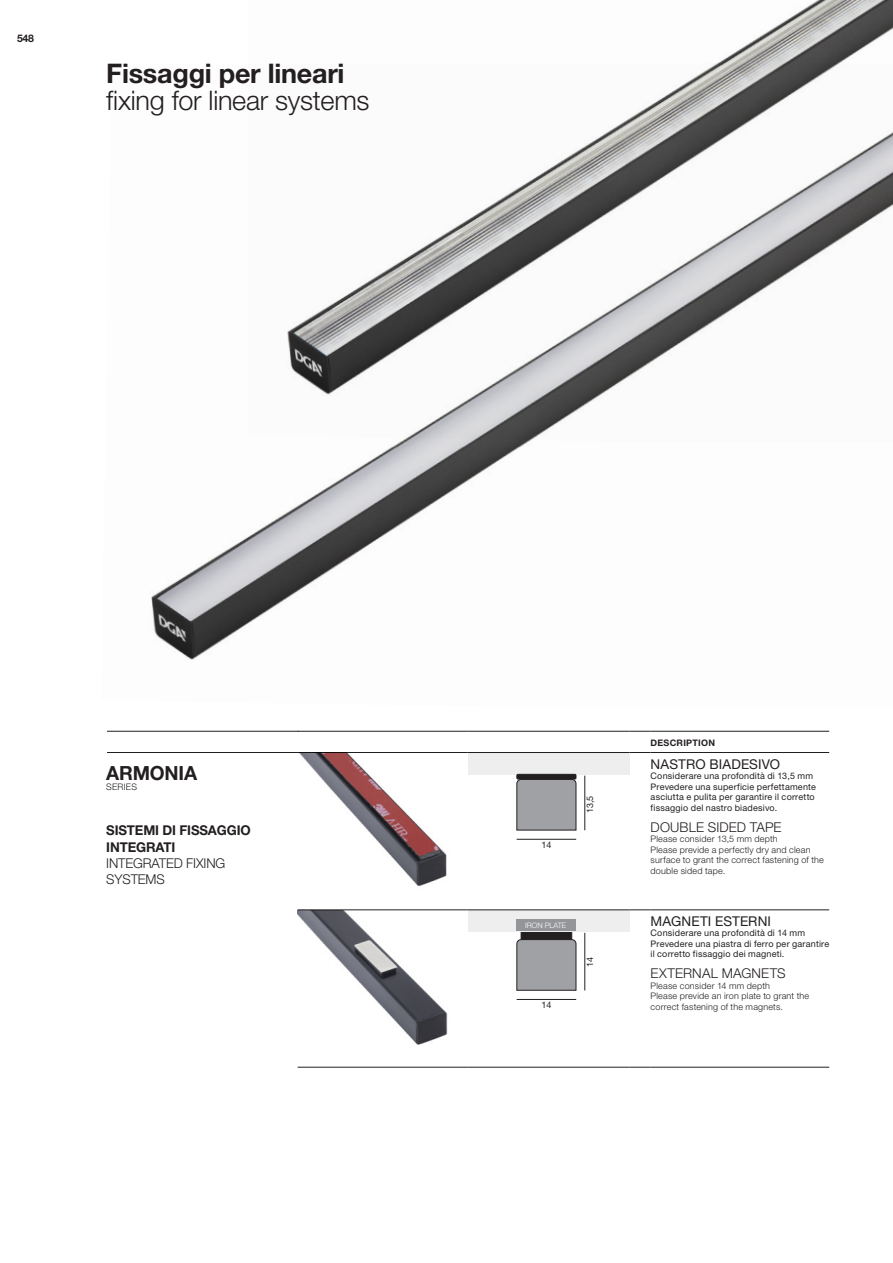
<style>
.page{position:relative;width:893px;height:1263px;background:#fff}
.page>*{position:absolute;margin:0;border:0;box-sizing:border-box;transform-origin:0 0}
.t1{font:300 27px "Helvetica Neue LT Std";letter-spacing:-.01em;color:#231f20}
.t2{font:700 27px "Helvetica Neue LT Std";letter-spacing:-.01em;color:#231f20}
.t3{font:700 19.5px "Helvetica Neue LT Std";letter-spacing:-.01em;color:#231f20}
.t4{font:300 13.5px/16.2px "Helvetica Neue LT Std";letter-spacing:-.005em;color:#231f20}
.t5{font:13.5px "Helvetica Neue LT Std";letter-spacing:.01em;color:#231f20}
.t6{font:700 13.5px/16.2px "Helvetica Neue LT Std";letter-spacing:-.01em;color:#231f20}
.t7{font:300 13.5px "Helvetica Neue LT Std";letter-spacing:.015em;color:#231f20}
.t8{font:700 10.5px "Helvetica Neue LT Std";color:#231f20}
.t9{font:9px/10.5px "Helvetica Neue LT Std";letter-spacing:.02em;color:#231f20}
.t10{font:300 9px/10.5px "Helvetica Neue LT Std";letter-spacing:.025em;color:#231f20}
.t11{font:700 9px "Helvetica Neue LT Std";letter-spacing:.03em;color:#231f20}
.t12{font:300 7.5px "Helvetica Neue LT Std";color:#fff}
</style>
<div class="page">
<img style="left:151px;top:442px;width:377px;height:218px">
<img style="left:287px;top:0;width:606px;height:442px">
<hr style="left:298px;top:731px;width:170px;height:1px;background:#231f20">
<hr style="left:468px;top:731px;width:161px;height:1px;background:#231f20">
<svg style="left:629px;top:731px;width:22px;height:1px"></svg>
<hr style="left:651px;top:731px;width:178px;height:1px;background:#231f20">
<hr style="left:298px;top:752px;width:170px;height:1px;background:#231f20">
<hr style="left:468px;top:752px;width:161px;height:1px;background:#231f20">
<svg style="left:629px;top:752px;width:22px;height:1px"></svg>
<hr style="left:651px;top:752px;width:178px;height:1px;background:#231f20">
<hr style="left:298px;top:909px;width:170px;height:1px;background:#231f20">
<hr style="left:468px;top:909px;width:161px;height:1px;background:#231f20">
<svg style="left:629px;top:909px;width:22px;height:1px"></svg>
<hr style="left:651px;top:909px;width:178px;height:1px;background:#231f20">
<hr style="left:298px;top:1067px;width:170px;height:1px;background:#231f20">
<hr style="left:468px;top:1067px;width:161px;height:1px;background:#231f20">
<svg style="left:629px;top:1067px;width:22px;height:1px"></svg>
<hr style="left:651px;top:1067px;width:178px;height:1px;background:#231f20">
<img style="left:299px;top:753px;width:148px;height:133px">
<hr style="left:517px;top:839px;width:59px;height:1px;background:#231f20">
<hr style="left:585px;top:776px;width:1px;height:54px;background:#231f20">
<div style="left:468px;top:753px;width:161px;height:21px;background:#eeeeef"></div>
<div style="left:517px;top:774px;width:59px;height:5px;background:#231f20"></div>
<div style="left:517px;top:774px;width:59px;height:5px;border:1px solid #231f20"></div>
<svg style="left:516px;top:779px;width:60px;height:51px;background:#9a9a9e"></svg>
<img style="left:298px;top:910px;width:157px;height:135px">
<div style="left:521px;top:931px;width:51px;height:8px;background:#231f20"></div>
<div style="left:521px;top:931px;width:51px;height:9px;border:1px solid #231f20"></div>
<hr style="left:517px;top:999px;width:59px;height:1px;background:#231f20">
<hr style="left:585px;top:933px;width:1px;height:57px;background:#231f20">
<div style="left:468px;top:910px;width:161px;height:21px;background:#eeeeef"></div>
<div style="left:517px;top:919px;width:59px;height:12px;background:#939598"></div>
<svg style="left:516px;top:939px;width:60px;height:52px;background:#99999d"></svg>
<hr style="left:107px;top:731px;width:191px;height:1px;background:#231f20">
<hr style="left:107px;top:752px;width:191px;height:1px;background:#231f20">
<p class="t8" style="left:17px;top:31px;width:18px">548</p>
<h1 class="t2" style="left:106px;top:57px;width:240px">Fissaggi per lineari</h1>
<h1 class="t1" style="left:106px;top:84px;width:265px">fixing for linear systems</h1>
<h2 class="t3" style="left:106px;top:760px;width:92px">ARMONIA</h2>
<p class="t10" style="left:106px;top:782px;width:32px">SERIES</p>
<h3 class="t6" style="left:106px;top:822px;width:146px">SISTEMI DI FISSAGGIO<br>INTEGRATI</h3>
<h3 class="t4" style="left:106px;top:854px;width:121px">INTEGRATED FIXING<br>SYSTEMS</h3>
<p class="t9" style="left:541px;top:839px;width:12px">14</p>
<p class="t9" style="left:585px;top:813px;width:19px;rotate:-90deg">13,5</p>
<p class="t11" style="left:651px;top:737px;width:66px">DESCRIPTION</p>
<h3 class="t5" style="left:651px;top:756px;width:131px">NASTRO BIADESIVO</h3>
<p class="t9" style="left:651px;top:770px;width:167px">Considerare una profondità di 13,5 mm Prevedere una superficie perfettamente asciutta e pulita per garantire il corretto fissaggio del nastro biadesivo.</p>
<h3 class="t4" style="left:651px;top:818px;width:133px">DOUBLE SIDED TAPE</h3>
<p class="t10" style="left:651px;top:833px;width:175px">Please consider 13,5 mm depth<br>Please previde a perfectly dry and clean surface to grant the correct fastening of the double sided tape.</p>
<p class="t12" style="left:525px;top:921px;width:43px">IRON PLATE</p>
<h3 class="t5" style="left:651px;top:913px;width:122px">MAGNETI ESTERNI</h3>
<p class="t9" style="left:651px;top:928px;width:180px">Considerare una profondità di 14 mm<br>Prevedere una piastra di ferro per garantire il corretto fissaggio dei magneti.</p>
<h3 class="t7" style="left:651px;top:965px;width:137px">EXTERNAL MAGNETS</h3>
<p class="t10" style="left:651px;top:980px;width:160px">Please consider 14 mm depth<br>Please previde an iron plate to grant the correct fastening of the magnets.</p>
<p class="t9" style="left:585px;top:967px;width:12px;rotate:-90deg">14</p>
<p class="t9" style="left:541px;top:999px;width:12px">14</p>
</div>
